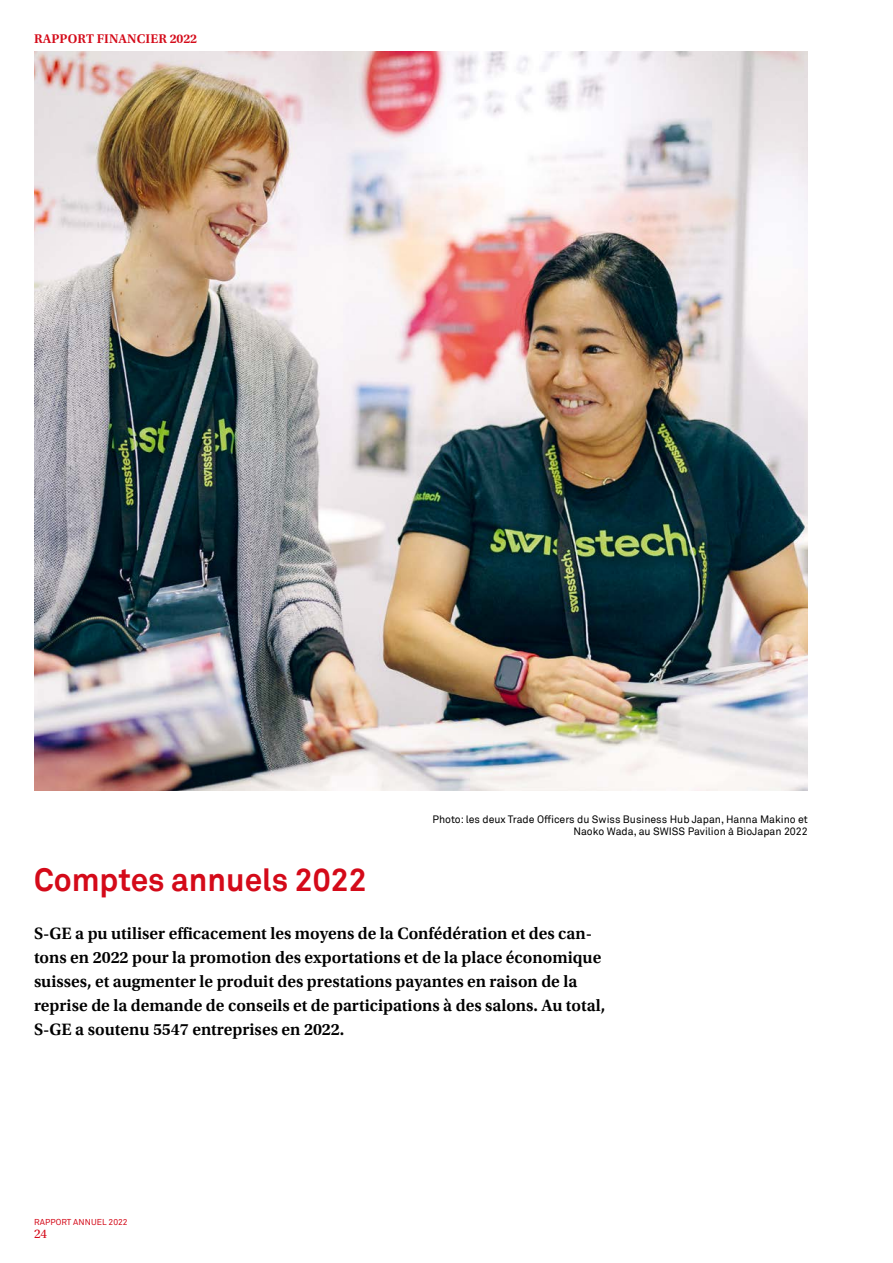
<style>
.page{position:relative;width:893px;height:1263px;background:#fff}
.page>*{position:absolute;margin:0;border:0;box-sizing:border-box;transform-origin:0 0}
.t1{font:31.5px "Akkurat S GE Bold";color:#d40a19}
.t2{font:17.25px/24px "Utopia S GE Semibold";color:#000}
.t3{font:13.2px "Utopia S GE Semibold";letter-spacing:.01em;color:#d40a19}
.t4{font:13.2px "Utopia S GE Regular";color:#d40a19}
.t5{font:10.5px/12.6px "Akkurat S GE Regular";color:#000;text-align:right}
.t6{font:8.4px "Akkurat S GE Regular";letter-spacing:.01em;color:#d40a19}
</style>
<div class="page">
<img style="left:34px;top:51px;width:774px;height:739px">
<p class="t3" style="left:34px;top:29px;width:165px">RAPPORT FINANCIER 2022</p>
<p class="t5" style="left:432px;top:812px;width:377px">Photo: les deux Trade Officers du Swiss Business Hub Japan, Hanna Makino et<br>Naoko Wada, au SWISS Pavilion à BioJapan 2022</p>
<h1 class="t1" style="left:34px;top:857px;width:334px">Comptes annuels 2022</h1>
<p class="t2" style="left:34px;top:920px;width:573px">S-GE a pu utiliser efficacement les moyens de la Confédération et des can&shy;tons en 2022 pour la promotion des exportations et de la place économique suisses, et augmenter le produit des prestations payantes en raison de la reprise de la demande de conseils et de participations à des salons. Au total, S-GE a soutenu 5547 entreprises en 2022.</p>
<p class="t6" style="left:34px;top:1216px;width:95px">RAPPORT ANNUEL 2022</p>
<p class="t4" style="left:34px;top:1224px;width:15px">24</p>
</div>
